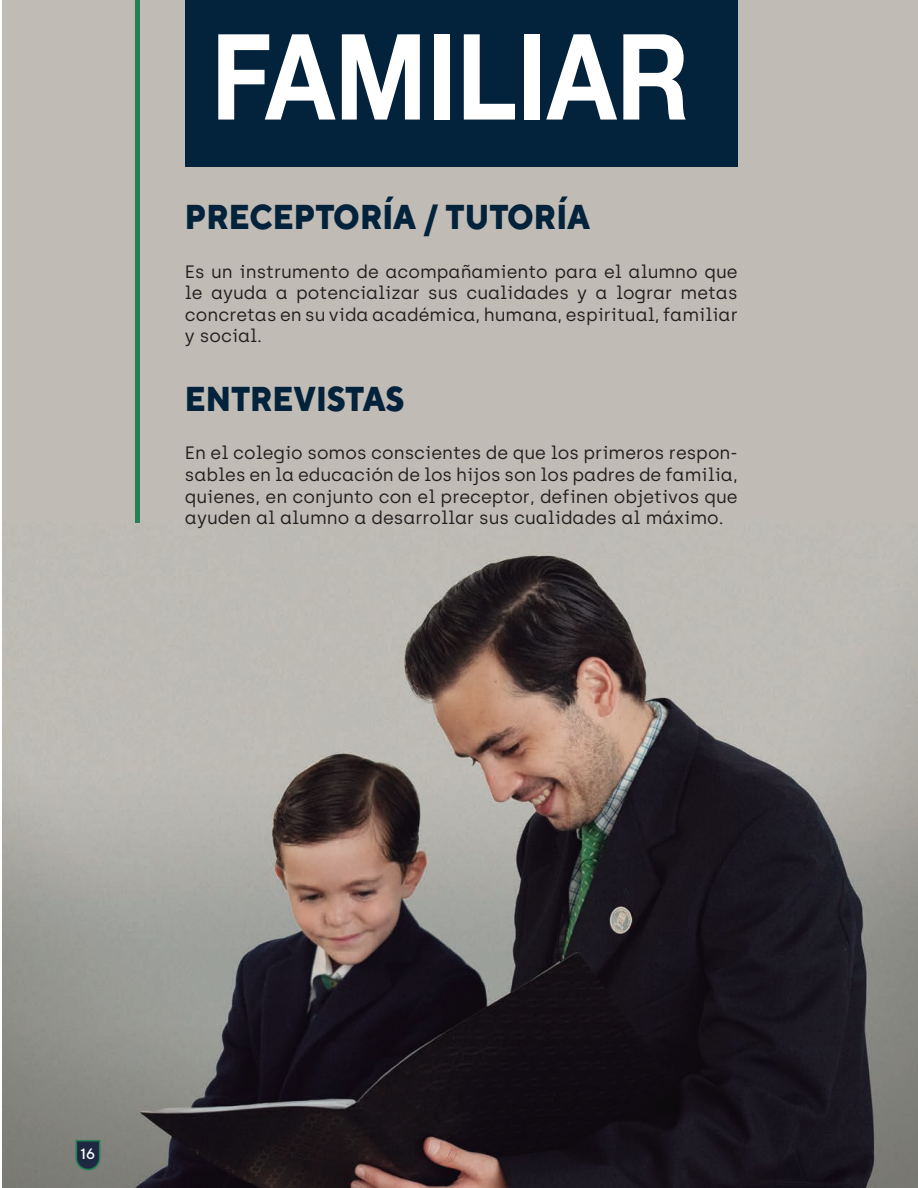
<style>
.page{position:relative;width:918px;height:1188px;background:#fff}
.page>*{position:absolute;margin:0;border:0;box-sizing:border-box;transform-origin:0 0}
.t1{font:700 119.4px "Helvetica Neue";color:#fff;scale:.85 1}
.t2{font:800 34.5px "TT Norms";color:#03223b;scale:.9 1}
.t3{font:18px/21.6px "Archia";color:#231f20;text-align:justify}
.t4{font:500 15px "TT Norms";color:#fff}
</style>
<div class="page">
<img style="left:3px;top:0;width:915px;height:1188px">
<div style="left:185px;top:0;width:553px;height:167px;background:#03223b"></div>
<hr style="left:135px;top:0;width:4px;height:523px;background:#258054">
<svg style="left:75px;top:1140px;width:26px;height:30px"></svg>
<h1 class="t1" style="left:211px;top:-17px;width:564px">FAMILIAR</h1>
<h2 class="t2" style="left:185px;top:195px;width:452px">PRECEPTORÍA / TUTORÍA</h2>
<p class="t3" style="left:185px;top:260px;width:554px">Es un instrumento de acompañamiento para el alumno que le ayuda a potencializar sus cualidades y a lograr metas concretas en su vida académica, humana, espiritual, familiar y social.</p>
<h2 class="t2" style="left:185px;top:376px;width:246px">ENTREVISTAS</h2>
<p class="t3" style="left:185px;top:442px;width:554px">En el colegio somos conscientes de que los primeros respon&shy;sables en la educación de los hijos son los padres de familia, quienes, en conjunto con el preceptor, definen objetivos que ayuden al alumno a desarrollar sus cualidades al máximo.</p>
<p class="t4" style="left:81px;top:1144px;width:16px">16</p>
</div>
